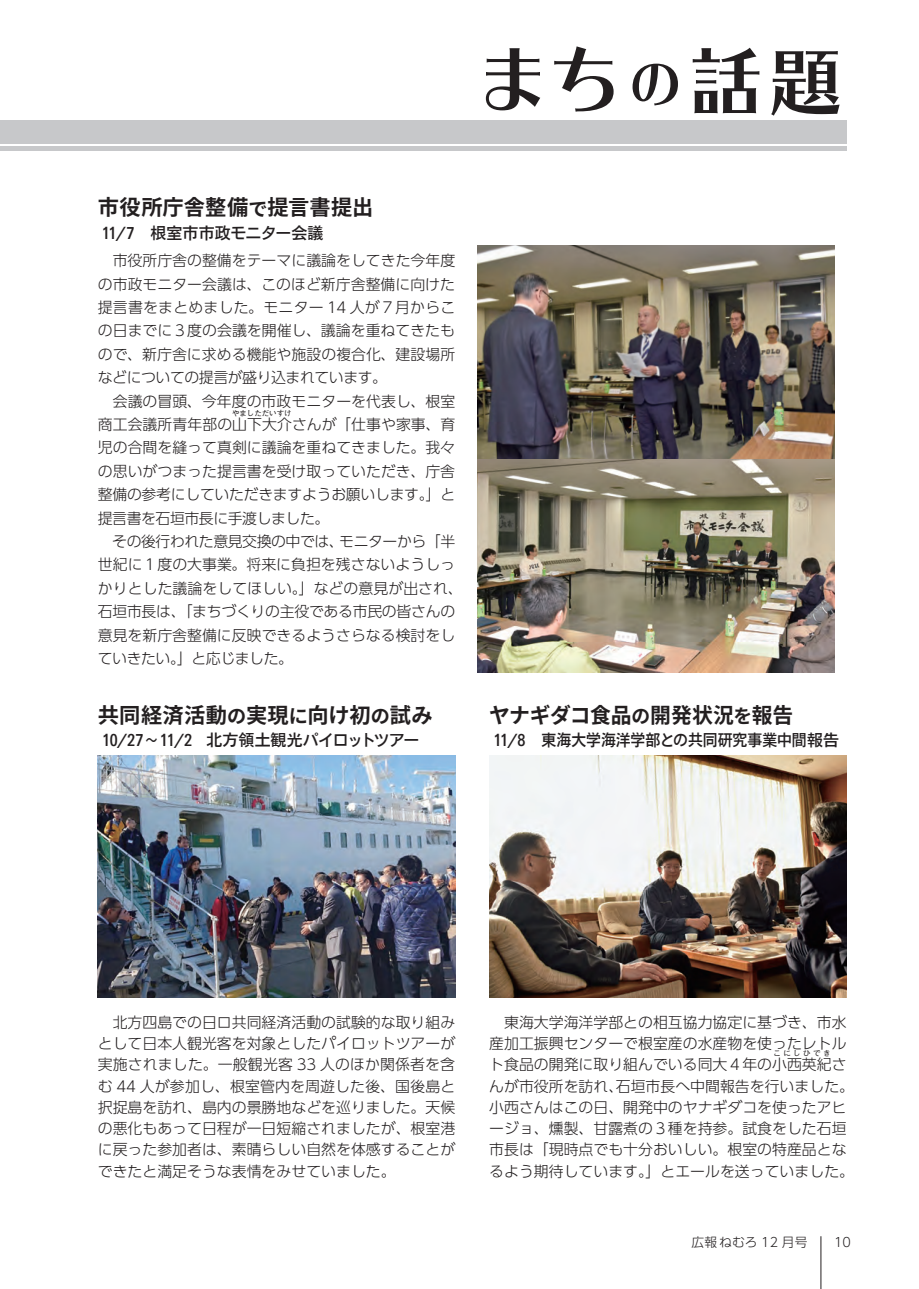
<style>
.page{position:relative;width:919px;height:1289px;background:#fff}
.page>*{position:absolute;margin:0;border:0;box-sizing:border-box;transform-origin:0 0}
.タイトル_まちの話題{font:700 21.3px "Source Han Sans";letter-spacing:.005em;color:#231f20}
.事業名_まちの話題{font:15.9px "Motoya Cedar W4 90 msp RKSJ H";color:#231f20}
.事業名_まちの話題-2{font:15.9px "Motoya Cedar W4 90 msp RKSJ H";letter-spacing:-.035em;color:#231f20}
.本文_まちの話題{font:300 14.85px/23.4px "UD Shin Go Pr 6 N";color:#231f20;text-align:justify}
.t1{font:300 12.75px "UD Shin Go Pr 6 N";letter-spacing:.025em;color:#231f20}
.本文_まちの話題-2{font:300 7.5px "UD Shin Go Pr 6 N";color:#231f20}
.s1{font-size:19.2px}
</style>
<div class="page">
<hr style="left:820px;top:1236px;width:1px;height:52px;background:#231f20">
<img style="left:489px;top:755px;width:357px;height:242px">
<svg style="left:692px;top:48px;width:67px;height:65px"></svg>
<svg style="left:771px;top:51px;width:68px;height:65px"></svg>
<svg style="left:632px;top:64px;width:46px;height:42px"></svg>
<svg style="left:486px;top:48px;width:54px;height:62px"></svg>
<svg style="left:554px;top:46px;width:59px;height:66px"></svg>
<img style="left:98px;top:755px;width:357px;height:242px">
<div style="left:0;top:120px;width:846px;height:24px;background:#c7c8ca"></div>
<hr style="left:0;top:147px;width:846px;height:4px;background:#c7c8ca">
<img style="left:477px;top:246px;width:357px;height:213px">
<img style="left:477px;top:459px;width:357px;height:214px">
<p class="タイトル_まちの話題" style="left:98px;top:196px;width:277px">市役所庁舎整備<span class="s1">で</span>提言書提出</p>
<p class="本文_まちの話題" style="left:98px;top:248px;width:359px">　市役所庁舎の整備をテーマに議論をしてきた今年度の市政モニター会議は、このほど新庁舎整備に向けた提言書をまとめました。モニター 14 人が７月からこの日までに３度の会議を開催し、議論を重ねてきたもので、新庁舎に求める機能や施設の複合化、建設場所などについての提言が盛り込まれています。</p>
<p class="本文_まちの話題" style="left:98px;top:388px;width:359px">　会議の冒頭、今年度の市政モニターを代表し、根室商工会議所青年部の山下大介さんが「仕事や家事、育</p>
<p class="事業名_まちの話題" style="left:102px;top:225px;width:223px">11/7　根室市市政モニター会議</p>
<p class="本文_まちの話題-2" style="left:232px;top:407px;width:61px">やましただいすけ</p>
<p class="本文_まちの話題" style="left:98px;top:435px;width:359px">児の合間を縫って真剣に議論を重ねてきました。我々の思いがつまった提言書を受け取っていただき、庁舎整備の参考にしていただきますようお願いします。」と提言書を石垣市長に手渡しました。</p>
<p class="本文_まちの話題" style="left:339px;top:529px;width:117px">モニターから「半</p>
<p class="本文_まちの話題" style="left:98px;top:529px;width:366px;text-align:left">　その後行われた意見交換の中では、<br>世紀に１度の大事業。将来に負担を残さないようしっかりとした議論をしてほしい。」などの意見が出され、石垣市長は、「まちづくりの主役である市民の皆さんの意見を新庁舎整備に反映できるようさらなる検討をしていきたい。」と応じました。</p>
<p class="タイトル_まちの話題" style="left:98px;top:703px;width:336px">共同経済活動<span class="s1">の</span>実現<span class="s1">に</span>向け初<span class="s1">の</span>試み</p>
<p class="事業名_まちの話題-2" style="left:206px;top:732px;width:215px">北方領土観光パイロットツアー</p>
<p class="事業名_まちの話題" style="left:102px;top:732px;width:91px">10/27 ～ 11/2</p>
<p class="タイトル_まちの話題" style="left:489px;top:703px;width:306px">ヤナギダコ食品<span class="s1">の</span>開発状況<span class="s1">を</span>報告</p>
<p class="事業名_まちの話題" style="left:493px;top:732px;width:347px">11/8　東海大学海洋学部との共同研究事業中間報告</p>
<p class="本文_まちの話題" style="left:98px;top:1009px;width:359px">　北方四島での日ロ共同経済活動の試験的な取り組み</p>
<p class="本文_まちの話題" style="left:98px;top:1031px;width:359px">として日本人観光客を対象としたパイロットツアーが</p>
<p class="本文_まちの話題" style="left:98px;top:1053px;width:359px;line-height:21.3px">実施されました。一般観光客 33 人のほか関係者を含む 44 人が参加し、根室管内を周遊した後、国後島と択捉島を訪れ、島内の景勝地などを巡りました。天候の悪化もあって日程が一日短縮されましたが、根室港に戻った参加者は、素晴らしい自然を体感することができたと満足そうな表情をみせていました。</p>
<p class="本文_まちの話題" style="left:489px;top:1009px;width:359px">　東海大学海洋学部との相互協力協定に基づき、市水</p>
<p class="本文_まちの話題" style="left:489px;top:1031px;width:359px">産加工振興センターで根室産の水産物を使ったレトル</p>
<p class="本文_まちの話題" style="left:489px;top:1052px;width:359px">ト食品の開発に取り組んでいる同大４年の小西英紀さ</p>
<p class="本文_まちの話題-2" style="left:773px;top:1047px;width:59px">こにしひでき</p>
<p class="本文_まちの話題" style="left:615px;top:1073px;width:240px">石垣市長へ中間報告を行いました。</p>
<p class="本文_まちの話題" style="left:489px;top:1073px;width:135px">んが市役所を訪れ、</p>
<p class="本文_まちの話題" style="left:489px;top:1094px;width:359px">小西さんはこの日、開発中のヤナギダコを使ったアヒ</p>
<p class="本文_まちの話題" style="left:489px;top:1116px;width:359px">ージョ、燻製、甘露煮の３種を持参。試食をした石垣</p>
<p class="本文_まちの話題" style="left:489px;top:1137px;width:359px">市長は「現時点でも十分おいしい。根室の特産品とな</p>
<p class="本文_まちの話題" style="left:489px;top:1158px;width:366px">るよう期待しています。」とエールを送っていました。</p>
<p class="t1" style="left:691px;top:1232px;width:118px">広報ねむろ 12 月号</p>
<p class="t1" style="left:834px;top:1232px;width:18px">10</p>
</div>
